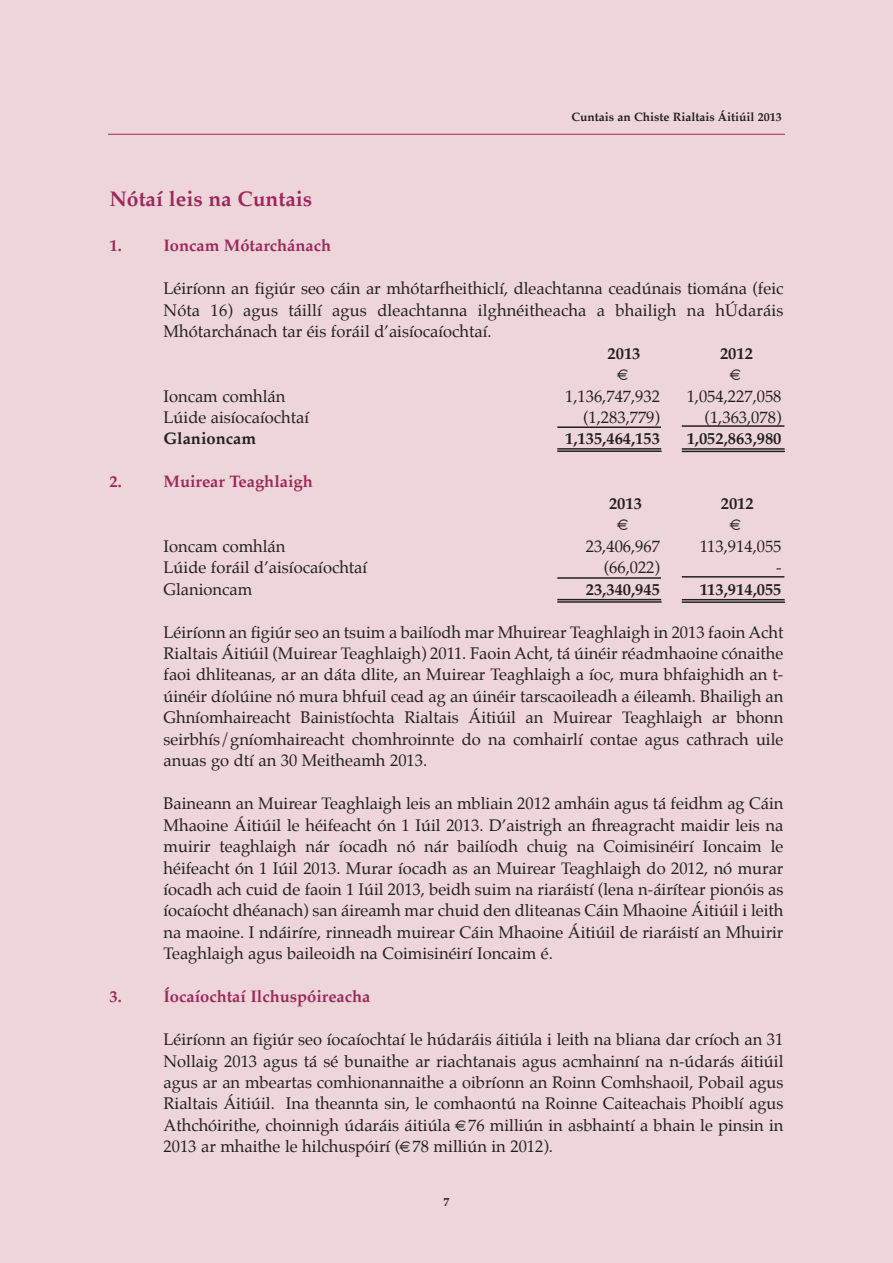
<style>
.page{position:relative;width:893px;height:1263px;background:#edd5da}
.page>*{position:absolute;margin:0;border:0;box-sizing:border-box;transform-origin:0 0}
.t1{font:700 21px "Palatino";color:#9d285a}
.t2{font:16.5px/21.5px "Palatino";color:#231f20;text-align:justify}
.t3{font:700 16.5px "Palatino";color:#231f20}
.t4{font:700 16.5px "Palatino";color:#9d285a}
.t5{font:700 12px "Palatino";color:#231f20}
</style>
<div class="page">
<hr style="left:557px;top:426px;width:104px;height:2px;background:#231f20">
<hr style="left:557px;top:448px;width:104px;height:2px;background:#231f20">
<hr style="left:557px;top:450px;width:105px;height:2px;background:#231f20">
<hr style="left:682px;top:425px;width:102px;height:2px;background:#231f20">
<hr style="left:682px;top:448px;width:103px;height:2px;background:#231f20">
<hr style="left:682px;top:451px;width:103px;height:1px;background:#231f20">
<hr style="left:108px;top:134px;width:677px;height:1px;background:#9d285a">
<hr style="left:557px;top:577px;width:104px;height:2px;background:#231f20">
<hr style="left:557px;top:599px;width:104px;height:1px;background:#231f20">
<hr style="left:557px;top:601px;width:105px;height:2px;background:#231f20">
<hr style="left:682px;top:576px;width:102px;height:2px;background:#231f20">
<hr style="left:682px;top:599px;width:103px;height:1px;background:#231f20">
<hr style="left:682px;top:601px;width:103px;height:2px;background:#231f20">
<p class="t5" style="left:571px;top:111px;width:212px">Cuntais an Chiste Rialtais Áitiúil 2013</p>
<p class="t1" style="left:109px;top:189px;width:204px">Nótaí leis na Cuntais</p>
<p class="t4" style="left:109px;top:238px;width:14px">1.</p>
<p class="t4" style="left:163px;top:238px;width:169px">Ioncam Mótarchánach</p>
<p class="t2" style="left:163px;top:279px;width:621px">Léiríonn an figiúr seo cáin ar mhótarfheithiclí, dleachtanna ceadúnais tiomána (feic Nóta 16) agus táillí agus dleachtanna ilghnéitheacha a bhailigh na hÚdaráis Mhótarchánach tar éis foráil d’aisíocaíochtaí.</p>
<p class="t3" style="left:607px;top:345px;width:34px">2013</p>
<p class="t3" style="left:720px;top:345px;width:34px">2012</p>
<p class="t3" style="left:618px;top:366px;width:14px">€</p>
<p class="t3" style="left:730px;top:366px;width:14px">€</p>
<p class="t2" style="left:163px;top:386px;width:123px">Ioncam comhlán</p>
<p class="t2" style="left:565px;top:386px;width:96px">1,136,747,932</p>
<p class="t2" style="left:687px;top:386px;width:96px">1,054,227,058</p>
<p class="t2" style="left:163px;top:408px;width:147px">Lúide aisíocaíochtaí</p>
<p class="t2" style="left:583px;top:408px;width:78px">(1,283,779)</p>
<p class="t2" style="left:705px;top:408px;width:78px">(1,363,078)</p>
<p class="t3" style="left:163px;top:431px;width:94px">Glanioncam</p>
<p class="t3" style="left:565px;top:431px;width:96px">1,135,464,153</p>
<p class="t3" style="left:687px;top:431px;width:96px">1,052,863,980</p>
<p class="t4" style="left:109px;top:474px;width:14px">2.</p>
<p class="t4" style="left:163px;top:474px;width:151px">Muirear Teaghlaigh</p>
<p class="t3" style="left:609px;top:495px;width:34px">2013</p>
<p class="t3" style="left:721px;top:495px;width:34px">2012</p>
<p class="t3" style="left:618px;top:517px;width:14px">€</p>
<p class="t3" style="left:730px;top:517px;width:14px">€</p>
<p class="t2" style="left:163px;top:536px;width:123px">Ioncam comhlán</p>
<p class="t2" style="left:586px;top:536px;width:76px">23,406,967</p>
<p class="t2" style="left:700px;top:536px;width:83px">113,914,055</p>
<p class="t2" style="left:163px;top:558px;width:205px">Lúide foráil d’aisíocaíochtaí</p>
<p class="t2" style="left:604px;top:558px;width:58px">(66,022)</p>
<p class="t2" style="left:776px;top:558px;width:7px">-</p>
<p class="t2" style="left:163px;top:579px;width:90px">Glanioncam</p>
<p class="t3" style="left:586px;top:581px;width:76px">23,340,945</p>
<p class="t3" style="left:700px;top:581px;width:83px">113,914,055</p>
<p class="t2" style="left:163px;top:622px;width:621px">Léiríonn an figiúr seo an tsuim a bailíodh mar Mhuirear Teaghlaigh in 2013 faoin Acht Rialtais Áitiúil (Muirear Teaghlaigh) 2011. Faoin Acht, tá úinéir réadmhaoine cónaithe faoi dhliteanas, ar an dáta dlite, an Muirear Teaghlaigh a íoc, mura bhfaighidh an t&shy;úinéir díolúine nó mura bhfuil cead ag an úinéir tarscaoileadh a éileamh. Bhailigh an Ghníomhaireacht Bainistíochta Rialtais Áitiúil an Muirear Teaghlaigh ar bhonn seirbhís/gníomhaireacht chomhroinnte do na comhairlí contae agus cathrach uile anuas go dtí an 30 Meitheamh 2013.</p>
<p class="t2" style="left:163px;top:794px;width:621px">Baineann an Muirear Teaghlaigh leis an mbliain 2012 amháin agus tá feidhm ag Cáin Mhaoine Áitiúil le héifeacht ón 1 Iúil 2013. D’aistrigh an fhreagracht maidir leis na muirir teaghlaigh nár íocadh nó nár bailíodh chuig na Coimisinéirí Ioncaim le héifeacht ón 1 Iúil 2013. Murar íocadh as an Muirear Teaghlaigh do 2012, nó murar íocadh ach cuid de faoin 1 Iúil 2013, beidh suim na riaráistí (lena n-áirítear pionóis as íocaíocht dhéanach) san áireamh mar chuid den dliteanas Cáin Mhaoine Áitiúil i leith na maoine. I ndáiríre, rinneadh muirear Cáin Mhaoine Áitiúil de riaráistí an Mhuirir Teaghlaigh agus baileoidh na Coimisinéirí Ioncaim é.</p>
<p class="t4" style="left:109px;top:989px;width:14px">3.</p>
<p class="t4" style="left:163px;top:989px;width:209px">Íocaíochtaí Ilchuspóireacha</p>
<p class="t2" style="left:163px;top:1030px;width:621px">Léiríonn an figiúr seo íocaíochtaí le húdaráis áitiúla i leith na bliana dar críoch an 31<br>Nollaig 2013 agus tá sé bunaithe ar riachtanais agus acmhainní na n-údarás áitiúil agus ar an mbeartas comhionannaithe a oibríonn an Roinn Comhshaoil, Pobail agus Rialtais Áitiúil. Ina theannta sin, le comhaontú na Roinne Caiteachais Phoiblí agus Athchóirithe, choinnigh údaráis áitiúla €76 milliún in asbhaintí a bhain le pinsin in 2013 ar mhaithe le hilchuspóirí (€78 milliún in 2012).</p>
<p class="t5" style="left:443px;top:1196px;width:7px">7</p>
</div>
